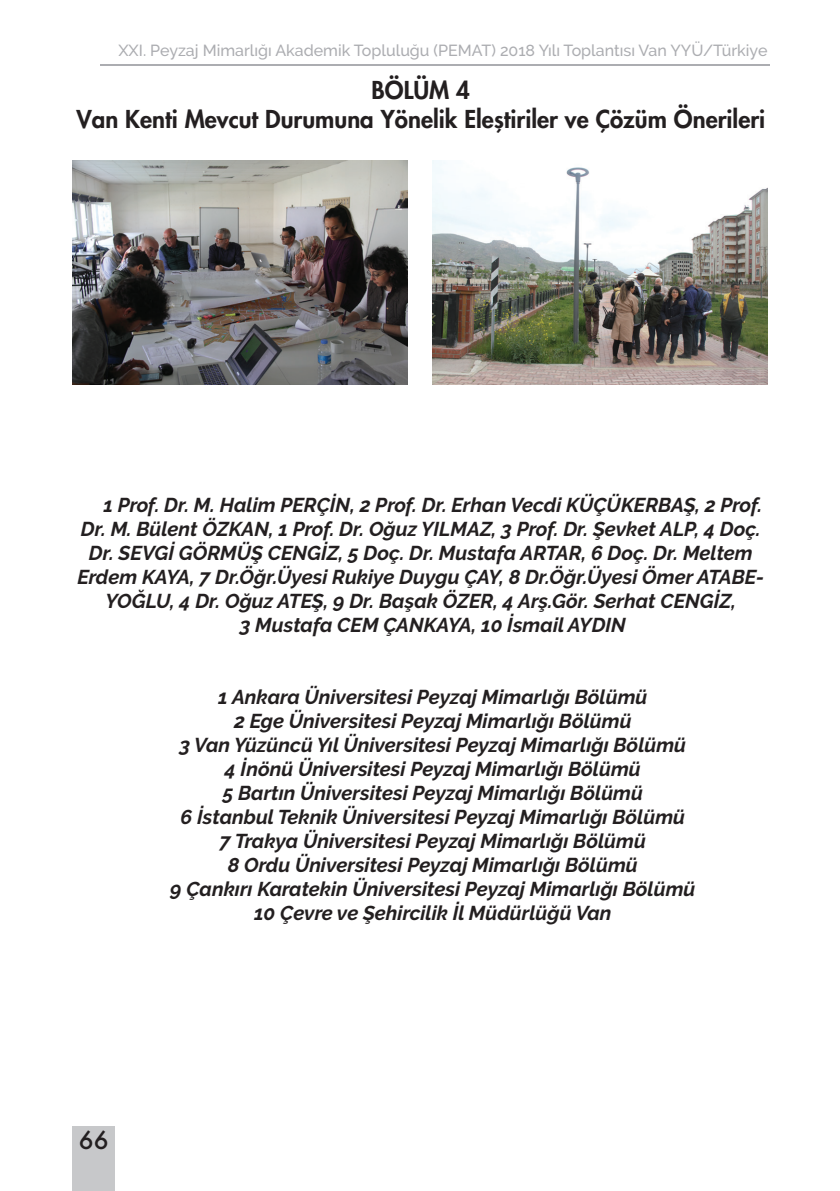
<style>
.page{position:relative;width:840px;height:1191px;background:#fff}
.page>*{position:absolute;margin:0;border:0;box-sizing:border-box;transform-origin:0 0}
.t1{font:600 24px/28.8px "Futura";color:#231f20;text-align:center}
.t2{font:500 24px "Futura";color:#231f20}
.t3{font:italic 700 20px/24px "Raleway";color:#231f20;text-align:center}
.t4{font:500 16px "Raleway";color:#acadb1}
</style>
<div class="page">
<hr style="left:100px;top:64px;width:669px;height:1px;background:#acadb1">
<div style="left:72px;top:1126px;width:42px;height:64px;background:#c7c8ca"></div>
<img style="left:72px;top:161px;width:336px;height:223px">
<img style="left:432px;top:161px;width:335px;height:223px">
<p class="t4" style="left:118px;top:42px;width:650px">XXI. Peyzaj Mimarlığı Akademik Topluluğu (PEMAT) 2018 Yılı Toplantısı Van YYÜ/Türkiye</p>
<p class="t1" style="left:76px;top:76px;width:690px">BÖLÜM 4<br>Van Kenti Mevcut Durumuna Yönelik Eleştiriler ve Çözüm Önerileri</p>
<p class="t3" style="left:103px;top:493px;width:660px">1 Prof. Dr. M. Halim PERÇİN, 2 Prof. Dr. Erhan Vecdi KÜÇÜKERBAŞ, 2 Prof.</p>
<p class="t3" style="left:81px;top:517px;width:681px">Dr. M. Bülent ÖZKAN, 1 Prof. Dr. Oğuz YILMAZ, 3 Prof. Dr. Şevket ALP, 4 Doç.</p>
<p class="t3" style="left:89px;top:541px;width:665px">Dr. SEVGİ GÖRMÜŞ CENGİZ, 5 Doç. Dr. Mustafa ARTAR, 6 Doç. Dr. Meltem</p>
<p class="t3" style="left:77px;top:565px;width:687px">Erdem KAYA, 7 Dr.Öğr.Üyesi Rukiye Duygu ÇAY, 8 Dr.Öğr.Üyesi Ömer ATABE-</p>
<p class="t3" style="left:105px;top:589px;width:631px">YOĞLU, 4 Dr. Oğuz ATEŞ, 9 Dr. Başak ÖZER, 4 Arş.Gör. Serhat CENGİZ,</p>
<p class="t3" style="left:240px;top:613px;width:387px">3 Mustafa CEM ÇANKAYA, 10 İsmail AYDIN</p>
<p class="t3" style="left:170px;top:685px;width:526px">1 Ankara Üniversitesi Peyzaj Mimarlığı Bölümü<br>2 Ege Üniversitesi Peyzaj Mimarlığı Bölümü<br>3 Van Yüzüncü Yıl Üniversitesi Peyzaj Mimarlığı Bölümü<br>4 İnönü Üniversitesi Peyzaj Mimarlığı Bölümü<br>5 Bartın Üniversitesi Peyzaj Mimarlığı Bölümü<br>6 İstanbul Teknik Üniversitesi Peyzaj Mimarlığı Bölümü<br>7 Trakya Üniversitesi Peyzaj Mimarlığı Bölümü<br>8 Ordu Üniversitesi Peyzaj Mimarlığı Bölümü<br>9 Çankırı Karatekin Üniversitesi Peyzaj Mimarlığı Bölümü 10 Çevre ve Şehircilik İl Müdürlüğü Van</p>
<p class="t2" style="left:79px;top:1123px;width:31px">66</p>
</div>
